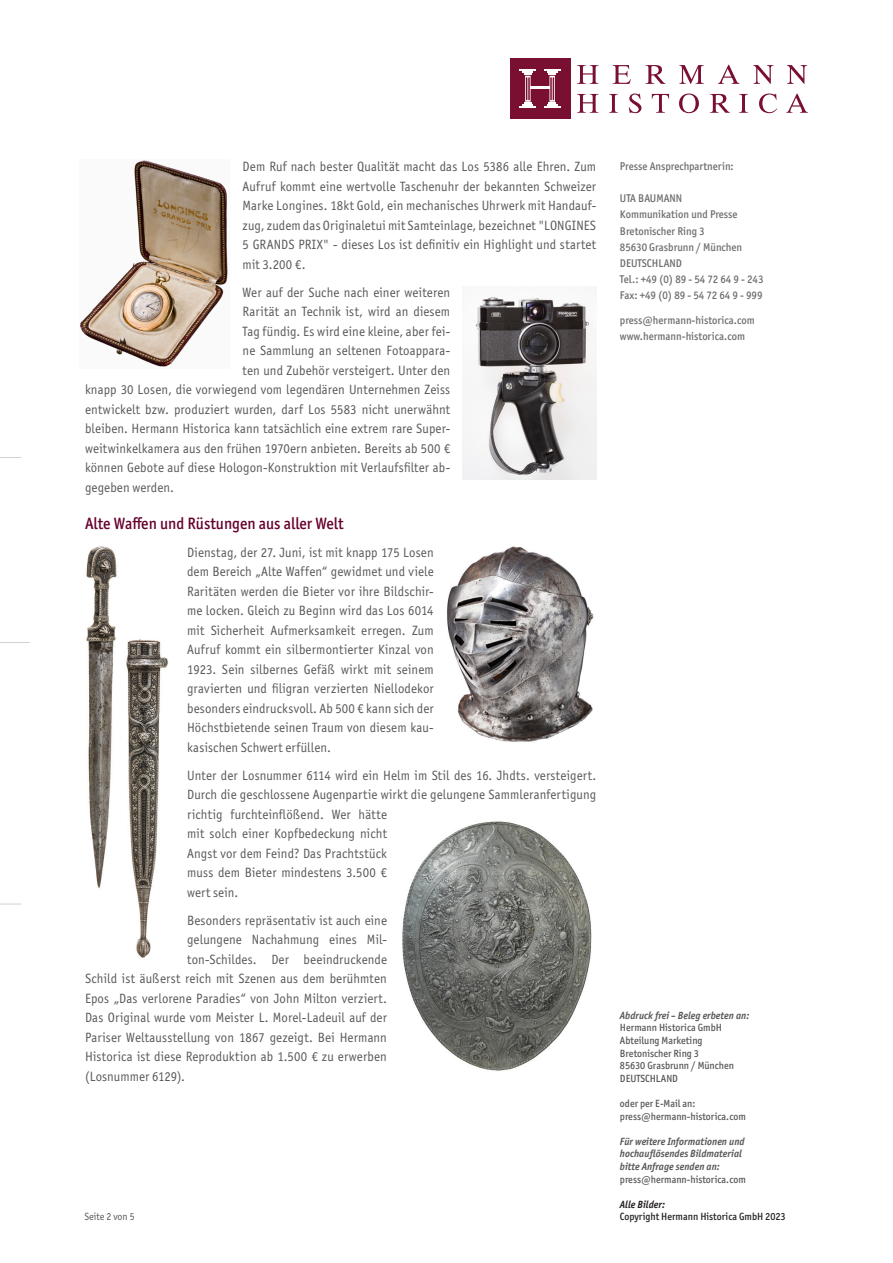
<style>
.page{position:relative;width:893px;height:1263px;background:#fff}
.page>*{position:absolute;margin:0;border:0;box-sizing:border-box;transform-origin:0 0}
.t1{font:500 16.5px "Officina Sans ITC Pro";color:#66002e;scale:.95 1}
.t2{font:13.5px/19.5px "Officina Sans ITC Std";letter-spacing:.015em;color:#57585a;text-align:justify;scale:.95 1}
.t3{font:500 11.25px/16.2px "Officina Sans ITC Pro";color:#6c6d70;scale:.95 1}
.t4{font:500 10.5px/12.6px "Officina Sans ITC Pro";color:#57585a;scale:.95 1}
.t5{font:italic 700 10.5px/12.6px "Officina Sans ITC Pro";color:#57585a;scale:.95 1}
.t6{font:500 10.5px "Officina Sans ITC Pro";color:#231f20;scale:.95 1}
.t7{font:italic 700 10.5px "Officina Sans ITC Pro";color:#231f20;scale:.95 1}
.t8{font:10.5px "Officina Sans ITC Std";color:#57585a;scale:.95 1}
</style>
<div class="page">
<svg style="left:577px;top:65px;width:21px;height:19px"></svg>
<svg style="left:613px;top:65px;width:18px;height:19px"></svg>
<svg style="left:645px;top:65px;width:20px;height:19px"></svg>
<svg style="left:679px;top:65px;width:25px;height:19px"></svg>
<svg style="left:718px;top:65px;width:21px;height:19px"></svg>
<svg style="left:753px;top:65px;width:20px;height:19px"></svg>
<svg style="left:787px;top:65px;width:20px;height:19px"></svg>
<svg style="left:577px;top:94px;width:21px;height:19px"></svg>
<svg style="left:609px;top:94px;width:9px;height:19px"></svg>
<svg style="left:629px;top:94px;width:12px;height:19px"></svg>
<svg style="left:652px;top:94px;width:17px;height:19px"></svg>
<svg style="left:679px;top:94px;width:20px;height:19px"></svg>
<svg style="left:710px;top:94px;width:20px;height:19px"></svg>
<svg style="left:739px;top:94px;width:9px;height:19px"></svg>
<svg style="left:759px;top:94px;width:18px;height:19px"></svg>
<svg style="left:786px;top:94px;width:22px;height:19px"></svg>
<div style="left:510px;top:58px;width:60px;height:61px;background:#790f31"></div>
<hr style="left:530px;top:87px;width:20px;height:2px;background:#fff">
<svg style="left:520px;top:70px;width:16px;height:38px"></svg>
<svg style="left:544px;top:70px;width:16px;height:38px"></svg>
<svg style="left:0;top:457px;width:21px;height:1px"></svg>
<hr style="left:0;top:642px;width:30px;height:1px;background:#d1d2d4">
<svg style="left:0;top:904px;width:21px;height:1px"></svg>
<img style="left:463px;top:297px;width:133px;height:182px">
<img style="left:447px;top:546px;width:147px;height:196px">
<img style="left:402px;top:821px;width:190px;height:250px">
<img style="left:79px;top:160px;width:149px;height:207px">
<img style="left:86px;top:546px;width:82px;height:412px">
<p class="t2" style="left:243px;top:157px;width:374px">Dem Ruf nach bester Qualität macht das Los 5386 alle Ehren. Zum Aufruf kommt eine wertvolle Taschenuhr der bekannten Schweizer Marke Longines. 18kt Gold, ein mechanisches Uhrwerk mit Handauf&shy;zug, zudem das Originaletui mit Samteinlage, bezeichnet "LON GINES 5 GRANDS PRIX" - dieses Los ist definitiv ein Highlight und startet mit 3.200 €.</p>
<p class="t2" style="left:243px;top:282px;width:220px">Wer auf der Suche nach einer weiteren</p>
<p class="t2" style="left:243px;top:302px;width:220px">Rarität an Technik ist, wird an diesem</p>
<p class="t2" style="left:243px;top:321px;width:220px">Tag fündig. Es wird eine kleine, aber fei-</p>
<p class="t2" style="left:243px;top:341px;width:220px">ne Sammlung an seltenen Fotoappara-</p>
<p class="t2" style="left:243px;top:360px;width:220px">ten und Zubehör versteigert. Unter den</p>
<p class="t2" style="left:85px;top:380px;width:386px">knapp 30 Losen, die vorwiegend vom legendären Unternehmen Zeiss</p>
<p class="t2" style="left:85px;top:399px;width:386px">entwickelt bzw. produziert wurden, darf Los 5583 nicht unerwähnt</p>
<p class="t2" style="left:85px;top:419px;width:386px">bleiben. H ermann Historica kann tatsächlich eine extrem rare Super-</p>
<p class="t2" style="left:85px;top:438px;width:386px">weitwinkelkamera aus den frühen 1970ern anbieten. Bereits ab 500 €</p>
<p class="t2" style="left:85px;top:458px;width:386px">können Gebote auf diese H ologon-Konstruktion mit Verlaufsfilter ab-</p>
<p class="t2" style="left:85px;top:477px;width:95px">gegeben werden.</p>
<p class="t1" style="left:85px;top:513px;width:274px">Alte Waffen und Rüstungen aus aller Welt</p>
<p class="t2" style="left:187px;top:542px;width:261px">Dienstag, der 27. Juni, ist mit knapp 175 Losen dem Bereich „Alte Waffen“ gewidmet und viele Raritäten werden die Bieter vor ihre Bildschir&shy;me locken. Gleich zu Beginn wird das Los 6014 mit Sicherheit Aufmerksamkeit erregen. Zum Aufruf kommt ein silbermontierter Kinzal von 1923. Sein silbernes Gefäß wirkt mit seinem gravierten und filigran verzierten Niellodekor besonders eindrucksvoll. Ab 500 € kann sich der H öchstbietende seinen Traum von diesem kau&shy;kasischen Schwert erfüllen.</p>
<p class="t2" style="left:187px;top:765px;width:432px;text-align:left">Unter der Losnummer 6114 wird ein H elm im Stil des 16. Jhdts. versteigert.<br>Durch die geschlossene Augenpartie wirkt die gelungene Sammleranfertigung richtig furchteinflößend. Wer hätte<br>mit solch einer Kopfbedeckung nicht<br>Angst vor dem Feind? Das Prachtstück<br>muss dem Bieter mindestens 3.500 €<br>wert sein.</p>
<p class="t2" style="left:187px;top:910px;width:212px">Besonders repräsentativ ist auch eine</p>
<p class="t2" style="left:187px;top:930px;width:212px">gelungene Nachahmung eines Mil-</p>
<p class="t2" style="left:187px;top:949px;width:212px">ton-Schildes. Der beeindruckende</p>
<p class="t2" style="left:85px;top:969px;width:319px">Schild ist äußerst reich mit Szenen aus dem berühmten</p>
<p class="t2" style="left:85px;top:988px;width:319px">Epos „Das verlorene Paradies“ von John Milton verziert.</p>
<p class="t2" style="left:85px;top:1008px;width:319px">Das Original wurde vom Meister L. Morel-Ladeuil auf der</p>
<p class="t2" style="left:85px;top:1027px;width:319px">Pariser Weltausstellung von 1867 gezeigt. Bei H ermann</p>
<p class="t2" style="left:85px;top:1047px;width:319px">Historica ist diese Reproduktion ab 1.500 € zu erwerben</p>
<p class="t2" style="left:85px;top:1066px;width:107px">(Losnummer 6129).</p>
<p class="t8" style="left:84px;top:1211px;width:55px">Seite 2 von 5</p>
<p class="t3" style="left:620px;top:158px;width:121px">Presse Ansprechpartnerin:</p>
<p class="t3" style="left:620px;top:190px;width:152px">Uta Bau mann<br>Kommunikation und Presse<br>Bretonischer Ring 3<br>85630 Grasbrunn / München<br>DEUTSCHLAND<br>Tel.: +49 (0) 89 - 54 72 64 9 - 243<br>Fax: +49 (0) 89 - 54 72 64 9 - 999</p>
<p class="t3" style="left:620px;top:312px;width:143px">press@hermann-historica.com www.hermann-historica.com</p>
<p class="t5" style="left:620px;top:1009px;width:138px">Abdruck frei – Beleg erbeten an:</p>
<p class="t4" style="left:620px;top:1021px;width:122px">Hermann Historica GmbH<br>Abteilung Marketing<br>Bretonischer Ring 3<br>85630 Grasbrunn / München<br>DEUTSCHLAN D</p>
<p class="t4" style="left:620px;top:1097px;width:134px">oder per E-Mail an: press@hermann-historica.com</p>
<p class="t5" style="left:620px;top:1135px;width:133px">Für weitere Informationen und hochauflösendes Bildmaterial bitte Anfrage senden an:</p>
<p class="t4" style="left:620px;top:1173px;width:134px">press@hermann-historica.com</p>
<p class="t7" style="left:620px;top:1198px;width:49px">Alle Bilder:</p>
<p class="t6" style="left:620px;top:1210px;width:176px">Copyright Hermann Historica GmbH 2023</p>
</div>
